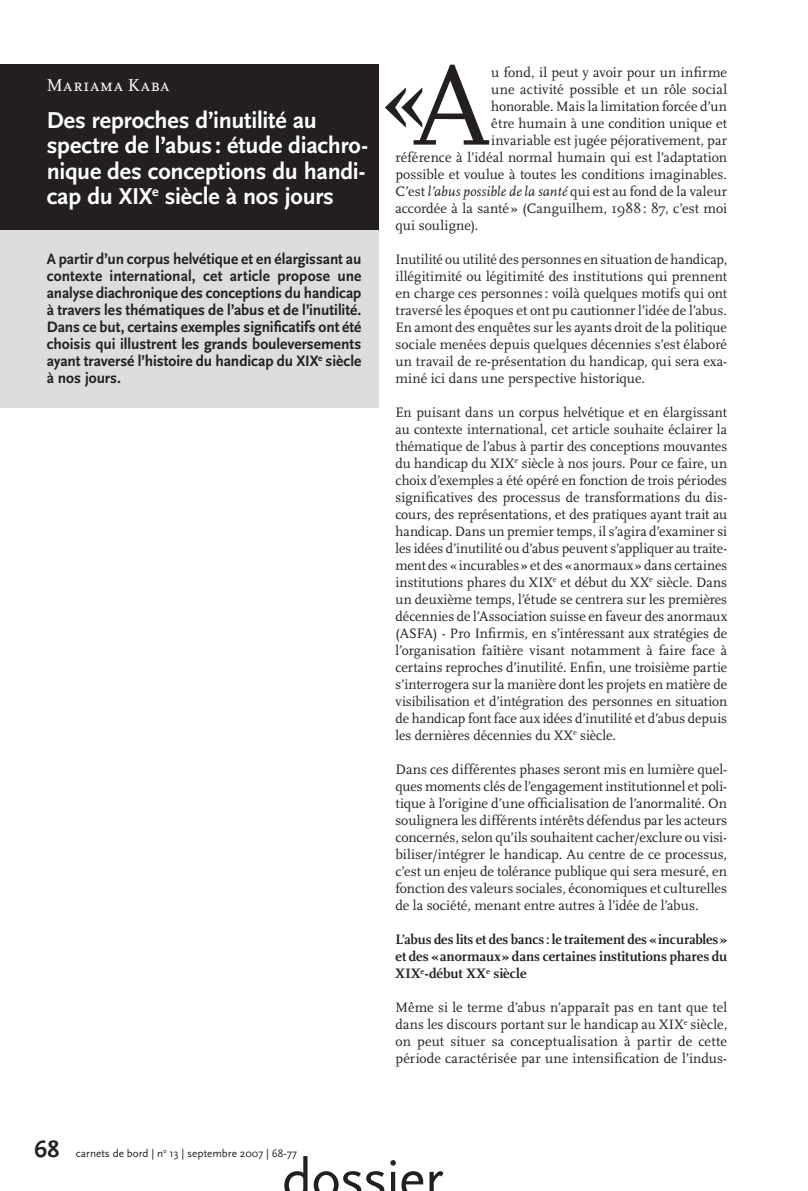
<style>
.page{position:relative;width:808px;height:1191px;background:#fff}
.page>*{position:absolute;margin:0;border:0;box-sizing:border-box;transform-origin:0 0}
.t1{font:57px "Scala Sans";letter-spacing:-.02em;color:#231f20}
.t2{font:700 24px/25.5px "Scala Sans";letter-spacing:-.01em;color:#fff}
.t3{font:18px "Scala Caps";letter-spacing:.035em;color:#fff}
.t4{font:700 15.75px/17px "Scala Sans";letter-spacing:-.005em;color:#231f20;text-align:justify}
.t5{font:14.25px/17px "Scala";letter-spacing:.005em;color:#231f20;text-align:justify}
.t6{font:700 14.25px/17px "Scala";color:#231f20;text-align:justify}
.t7{font:11.25px "Scala Sans";color:#231f20}
.s1{font-style:italic}
.s2{font-weight:700;font-size:24px}
</style>
<div class="page">
<div style="left:0;top:140px;width:378px;height:268px;background:#dcdddf"></div>
<div style="left:0;top:64px;width:378px;height:166px;background:#231f20"></div>
<svg style="left:385px;top:65px;width:104px;height:80px"></svg>
<p class="t3" style="left:47px;top:75px;width:124px">Mariama Kaba</p>
<h2 class="t2" style="left:47px;top:108px;width:323px">Des reproches d’inutilité au spectre de l’abus : étude diachro&shy;nique des conceptions du handi&shy;cap du XIX<sup>e</sup> siècle à nos jours</h2>
<p class="t4" style="left:47px;top:250px;width:316px">A partir d’un corpus helvétique et en élargissant au contexte international, cet article propose une analyse diachronique des conceptions du handicap à travers les thématiques de l’abus et de l’inutilité.<br>Dans ce but, certains exemples significatifs ont été choisis qui illustrent les grands bouleversements ayant traversé l’histoire du handicap du XIX<sup>e</sup> siècle à nos jours.</p>
<p class="t5" style="left:491px;top:64px;width:237px">u fond, il peut y avoir pour un infirme</p>
<p class="t5" style="left:491px;top:81px;width:237px">une activité possible et un rôle social</p>
<p class="t5" style="left:491px;top:98px;width:237px">honorable. Mais la limitation forcée d’un</p>
<p class="t5" style="left:491px;top:115px;width:237px">être humain à une condition unique et</p>
<p class="t5" style="left:491px;top:132px;width:237px">invariable est jugée péjorativement, par</p>
<p class="t5" style="left:395px;top:149px;width:333px">référence à l’idéal normal humain qui est l’adaptation</p>
<p class="t5" style="left:395px;top:166px;width:333px">possible et voulue à toutes les conditions imaginables.</p>
<p class="t5" style="left:395px;top:183px;width:333px">C’est <span class="s1">l’abus possible de la santé</span> qui est au fond de la valeur</p>
<p class="t5" style="left:395px;top:200px;width:333px">accordée à la santé » (Canguilhem, 1988: 87, c’est moi</p>
<p class="t5" style="left:395px;top:217px;width:85px">qui souligne).</p>
<p class="t5" style="left:395px;top:251px;width:333px">Inutilité ou utilité des personnes en situation de handicap, illégitimité ou légitimité des institutions qui prennent en charge ces personnes : voilà quelques motifs qui ont traversé les époques et ont pu cautionner l’idée de l’abus.<br>En amont des enquêtes sur les ayants droit de la politique sociale menées depuis quelques décennies s’est élaboré un travail de re-présentation du handicap, qui sera exa&shy;miné ici dans une perspective historique.</p>
<p class="t5" style="left:395px;top:404px;width:333px">En puisant dans un corpus helvétique et en élargissant au contexte international, cet article souhaite éclairer la thématique de l’abus à partir des conceptions mouvantes du handicap du XIX<sup>e</sup> siècle à nos jours. Pour ce faire, un choix d’exemples a été opéré en fonction de trois périodes significatives des processus de transformations du dis&shy;cours, des représentations, et des pratiques ayant trait au handicap. Dans un premier temps, il s’agira d’examiner si les idées d’inutilité ou d’abus peuvent s’appliquer au traite&shy;ment des «incurables» et des «anormaux» dans certaines institutions phares du XIX<sup>e</sup> et début du XX<sup>e</sup> siècle. Dans un deuxième temps, l’étude se centrera sur les premières décennies de l’Association suisse en faveur des anormaux (ASFA) - Pro Infirmis, en s’intéressant aux stratégies de l’organisation faîtière visant notamment à faire face à certains reproches d’inutilité. Enfin, une troisième partie s’interrogera sur la manière dont les projets en matière de visibilisation et d’intégration des personnes en situation de handicap font face aux idées d’inutilité et d’abus depuis les dernières décennies du XX<sup>e</sup> siècle.</p>
<p class="t5" style="left:395px;top:761px;width:333px">Dans ces différentes phases seront mis en lumière quel&shy;ques moments clés de l’engagement institutionnel et poli&shy;tique à l’origine d’une officialisation de l’anormalité. On soulignera les différents intérêts défendus par les acteurs concernés, selon qu’ils souhaitent cacher/exclure ou visi&shy;biliser/intégrer le handicap. Au centre de ce processus, c’est un enjeu de tolérance publique qui sera mesuré, en fonction des valeurs sociales, économiques et culturelles de la société, menant entre autres à l’idée de l’abus.</p>
<p class="t6" style="left:395px;top:931px;width:333px">L’abus des lits et des bancs : le traitement des «incurables» et des «anormaux» dans certaines institutions phares du XIX<sup>e</sup>-début XX<sup>e</sup> siècle</p>
<p class="t5" style="left:395px;top:999px;width:333px">Même si le terme d’abus n’apparaît pas en tant que tel dans les discours portant sur le handicap au XIX<sup>e</sup> siècle, on peut situer sa conceptualisation à partir de cette période caractérisée par une intensification de l’indus-</p>
<p class="t7" style="left:34px;top:1147px;width:264px"><span class="s2">68</span> carnets de bord | n<sup>o</sup> 13 | septembre 2007 | 68-77</p>
<h1 class="t1" style="left:282px;top:1148px;width:163px">dossier</h1>
</div>
